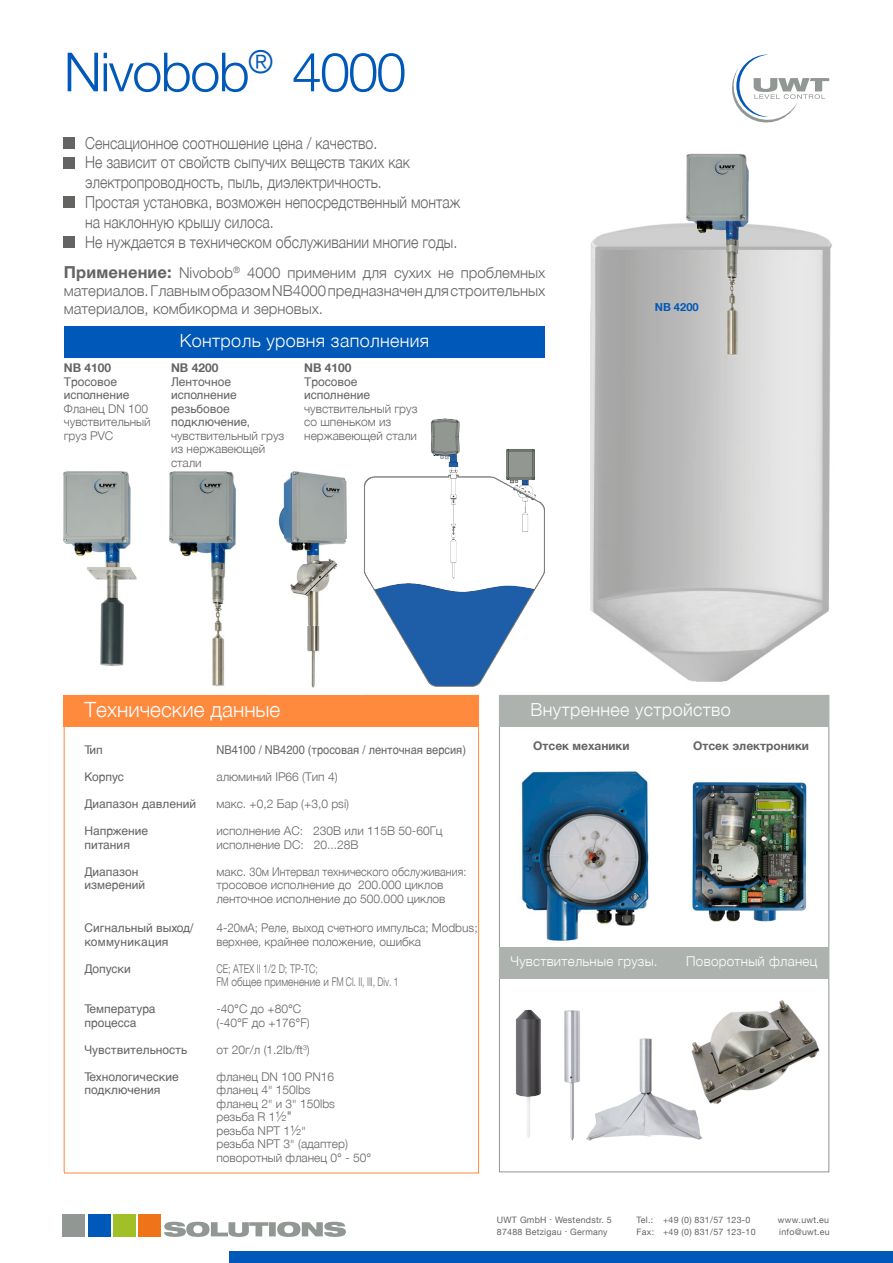
<style>
.page{position:relative;width:893px;height:1263px;background:#fff}
.page>*{position:absolute;margin:0;border:0;box-sizing:border-box;transform-origin:0 0}
.t1{font:300 54px "Helvetica Neue LT Com";letter-spacing:-.03em;color:#0058b8}
.t2{font:300 21px "Helvetica Neue LTCYR";color:#fff}
.t3{font:300 18px "Helvetica Neue LTCYR";letter-spacing:.02em;color:#fff}
.t4{font:300 16.5px/19.8px "Helvetica Neue LTCYR";color:#646463;scale:.86 1}
.t5{font:300 15px/18px "Helvetica Neue LTCYR";color:#646463;text-align:justify}
.t6{font:300 13.5px "Helvetica Neue LTCYR";letter-spacing:.02em;color:#fff}
.t7{font:300 12px/13.5px "Helvetica Neue LTCYR";color:#646463}
.t8{font:12px/13.5px "Helvetica LTCYR";color:#646463}
.t9{font:300 12px/13.5px "Helvetica Neue LTCYR";color:#646463;scale:.75 1}
.t10{font:12px "Helvetica LTCYR";color:#646463;scale:.92 1}
.t11{font:300 12px "Helvetica Neue LTCYR";color:#646463;scale:.95 1}
.t12{font:700 12px "Helvetica Neue LTCYR";color:#646463}
.t13{font:700 12px "Helvetica Neue LT Com";color:#646463}
.t14{font:12px "Helvetica LTCYR";letter-spacing:.02em;color:#646463}
.t15{font:700 11.1px "Helvetica Neue LT Com";color:#0058b8}
.t16{font:8.85px "Helvetica Neue LT Com";letter-spacing:.03em;color:#646463}
.s1{font-weight:700;font-size:16.5px}
.s2{font-family:"Helvetica Neue LT Com"}
.s3{font-family:"Helvetica Neue LT Com";font-size:13.5px}
</style>
<div class="page">
<img style="left:702px;top:1000px;width:118px;height:104px">
<img style="left:307px;top:625px;width:13px;height:63px">
<img style="left:508px;top:771px;width:163px;height:177px">
<img style="left:682px;top:782px;width:137px;height:166px">
<div style="left:499px;top:948px;width:330px;height:31px;background:#adb2af"></div>
<img style="left:564px;top:1010px;width:16px;height:131px">
<img style="left:516px;top:1010px;width:25px;height:128px">
<img style="left:169px;top:471px;width:67px;height:216px">
<div style="left:499px;top:695px;width:330px;height:31px;background:#adb2af"></div>
<img style="left:63px;top:471px;width:74px;height:195px">
<img style="left:278px;top:471px;width:69px;height:154px">
<img style="left:364px;top:418px;width:181px;height:269px">
<svg style="left:732px;top:55px;width:97px;height:68px"></svg>
<div style="left:63px;top:1215px;width:22px;height:22px;background:#919793"></div>
<div style="left:88px;top:1215px;width:22px;height:22px;background:#0058b8"></div>
<div style="left:113px;top:1215px;width:23px;height:22px;background:#a0c028"></div>
<div style="left:139px;top:1215px;width:22px;height:22px;background:#ee7319"></div>
<svg style="left:164px;top:1222px;width:182px;height:15px"></svg>
<div style="left:230px;top:1251px;width:663px;height:12px;background:#0058b8"></div>
<div style="left:64px;top:695px;width:415px;height:31px;background:#ff893d"></div>
<img style="left:586px;top:1038px;width:116px;height:103px">
<img style="left:590px;top:223px;width:242px;height:459px">
<img style="left:670px;top:153px;width:109px;height:206px">
<div style="left:64px;top:137px;width:11px;height:12px;background:#646463"></div>
<div style="left:64px;top:157px;width:11px;height:11px;background:#646463"></div>
<div style="left:64px;top:196px;width:11px;height:12px;background:#646463"></div>
<div style="left:64px;top:236px;width:11px;height:12px;background:#646463"></div>
<div style="left:64px;top:327px;width:480px;height:31px;background:#0058b8"></div>
<h1 class="t1" style="left:64px;top:39px;width:344px">Nivobob<sup>®</sup> 4000</h1>
<p class="t4" style="left:85px;top:133px;width:438px">Сенсационное соотношение цена / качество.<br>Не зависит от свойств сыпучих веществ таких как электропроводность, пыль, диэлектричность.<br>Простая установка, возможен непосредственный монтаж на наклонную крышу силоса.<br>Не нуждается в техническом обслуживании многие годы.</p>
<p class="t5" style="left:64px;top:263px;width:483px"><span class="s1">Применение:</span> Nivobob<sup>®</sup> 4000 применим для сухих не проблемных материалов. Главным образом NB4000 предназначен для строительных материалов, комбикорма и зерновых.</p>
<p class="t13" style="left:64px;top:361px;width:49px">NB 4100</p>
<p class="t8" style="left:64px;top:375px;width:67px">Тросовое исполнение</p>
<p class="t7" style="left:64px;top:402px;width:88px">Фланец DN 100 чувствительный груз PVC</p>
<h3 class="t3" style="left:180px;top:331px;width:251px">Контроль уровня заполнения</h3>
<p class="t13" style="left:171px;top:360px;width:49px">NB 4200</p>
<p class="t8" style="left:171px;top:375px;width:81px">Ленточное исполнение резьбовое подключение,</p>
<p class="t7" style="left:171px;top:429px;width:115px">чувствительный груз из нержавеющей стали</p>
<p class="t13" style="left:304px;top:360px;width:49px">NB 4100</p>
<p class="t8" style="left:304px;top:375px;width:67px">Тросовое исполнeние</p>
<p class="t7" style="left:304px;top:402px;width:115px">чувствительный груз со шпеньком из нержавеющей стали</p>
<p class="t15" style="left:655px;top:300px;width:45px">NB 4200</p>
<h2 class="t2" style="left:84px;top:698px;width:198px">Технические данные</h2>
<p class="t8" style="left:84px;top:743px;width:20px">Тип</p>
<p class="t10" style="left:216px;top:743px;width:273px">NB4100 / NB4200 (тросовая / ленточная версия)</p>
<p class="t8" style="left:84px;top:770px;width:41px">Корпус</p>
<p class="t7" style="left:216px;top:770px;width:123px">алюминий IP66 (Тип 4)</p>
<p class="t8" style="left:84px;top:797px;width:113px">Диапазон давлений</p>
<p class="t7" style="left:216px;top:797px;width:134px">макс. +0,2 Бар (+3,0 psi)</p>
<p class="t8" style="left:84px;top:824px;width:65px">Напржение</p>
<p class="t7" style="left:216px;top:824px;width:228px">исполнение AC: 230В или 115В 50-60Гц</p>
<p class="t8" style="left:84px;top:838px;width:47px">питания</p>
<p class="t7" style="left:216px;top:838px;width:144px">исполнение DC: 20...28В</p>
<p class="t8" style="left:84px;top:865px;width:56px">Диапазон</p>
<p class="t7" style="left:216px;top:865px;width:251px">макс. 30м Интервал технического обслуживания:</p>
<p class="t8" style="left:84px;top:878px;width:62px">измерений</p>
<p class="t7" style="left:216px;top:878px;width:230px">тросовое исполнение до 200.000 циклов ленточное исполнение до 500.000 циклов</p>
<p class="t8" style="left:84px;top:921px;width:111px">Сигнальный выход/</p>
<p class="t7" style="left:216px;top:921px;width:263px">4-20мA; Реле, выход счетного импульса; <span class="s2">Modbus;</span></p>
<p class="t14" style="left:84px;top:935px;width:86px">коммуникация</p>
<p class="t11" style="left:216px;top:935px;width:217px">верхнее, крайнее положение, ошибка</p>
<p class="t8" style="left:84px;top:962px;width:48px">Допуски</p>
<p class="t9" style="left:216px;top:962px;width:245px">CE; ATEX II 1/2 D; TP-TC;<br>FM общее применение и FM Cl. II, III, Div. 1</p>
<p class="t8" style="left:84px;top:1002px;width:73px">Температура</p>
<p class="t7" style="left:216px;top:1002px;width:86px">-40°C до +80°C</p>
<p class="t8" style="left:84px;top:1016px;width:54px">процесса</p>
<p class="t7" style="left:216px;top:1016px;width:95px">(-40°F до +176°F)</p>
<p class="t8" style="left:84px;top:1043px;width:104px">Чувствительность</p>
<p class="t7" style="left:216px;top:1043px;width:95px">от 20г/л (1.2lb/ft<sup>3</sup>)</p>
<p class="t8" style="left:84px;top:1070px;width:96px">Технологические</p>
<p class="t7" style="left:216px;top:1070px;width:119px">фланец DN 100 PN16</p>
<p class="t8" style="left:84px;top:1083px;width:78px">подключения</p>
<p class="t7" style="left:216px;top:1083px;width:156px">фланец 4" 150lbs<br>фланец 2" и 3" 150lbs резьба R 1<span class="s3">½"<br></span>резьба NPT 1<span class="s3">½</span>"<br>резьба NPT 3" (адаптер) поворотный фланец 0° - 50°</p>
<h3 class="t3" style="left:531px;top:700px;width:202px">Внутреннее устройство</h3>
<p class="t12" style="left:533px;top:739px;width:98px">Отсек механики</p>
<p class="t12" style="left:693px;top:739px;width:118px">Отсек электроники</p>
<p class="t6" style="left:510px;top:954px;width:149px">Чувствительные грузы.</p>
<p class="t6" style="left:686px;top:954px;width:133px">Поворотный фланец</p>
<p class="t16" style="left:497px;top:1215px;width:116px">UWT GmbH . Westendstr. 5</p>
<p class="t16" style="left:637px;top:1215px;width:115px">Tel.: +49 (0) 831/57 123-0</p>
<p class="t16" style="left:778px;top:1215px;width:53px">www.uwt.eu</p>
<p class="t16" style="left:497px;top:1226px;width:112px">87488 Betzigau . Germany</p>
<p class="t16" style="left:637px;top:1226px;width:121px">Fax: +49 (0) 831/57 123-10</p>
<p class="t16" style="left:779px;top:1226px;width:52px">info@uwt.eu</p>
</div>
